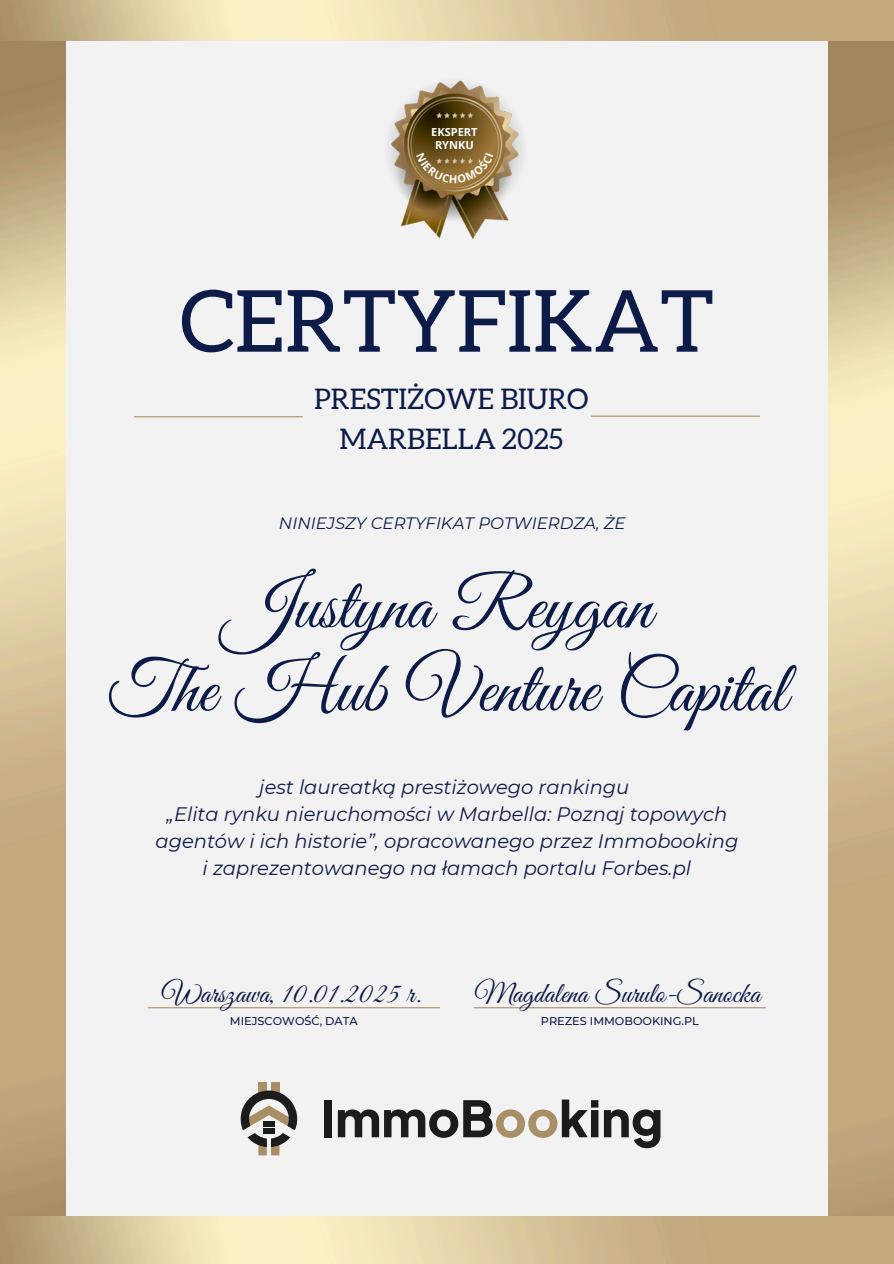
<style>
.page{position:relative;width:894px;height:1264px;background:#fff}
.page>*{position:absolute;margin:0;border:0;box-sizing:border-box;transform-origin:0 0}
.t1{font:85.8px "Aleo";color:#0d1b48}
.t2{font:73.05px/83.2px "Great Vibes";color:#0d1b48;text-align:center}
.t3{font:28.8px "Great Vibes";color:#0d1b48}
.t4{font:28.35px/39.3px "Aleo";color:#0d1b48;text-align:center}
.t5{font:italic 19.5px/27px "Montserrat";color:#0d1b48;text-align:center}
.t6{font:700 18.6px "Open Sans";color:#fefefe}
.t7{font:italic 16.5px "Montserrat";color:#0d1b48}
.t8{font:300 14.1px "Open Sans";color:#fefefe}
.t9{font:500 11.25px "Montserrat";color:#0d1b48}
.t10{font:700 11.1px "Open Sans";color:#fefefe}
</style>
<div class="page">
<div style="left:0;top:0;width:893px;height:1263px;background:#f3f2f2"></div>
<hr style="left:591px;top:415px;width:168px;height:2px;background:#a88f65">
<hr style="left:134px;top:416px;width:168px;height:1px;background:#a88f65">
<hr style="left:474px;top:1007px;width:291px;height:1px;background:#a88f65">
<img style="left:0;top:40px;width:65px;height:1176px">
<img style="left:828px;top:40px;width:65px;height:1176px">
<img style="left:389px;top:80px;width:134px;height:159px">
<div style="left:324px;top:1100px;width:8px;height:37px;background:#1c1c1c"></div>
<svg style="left:338px;top:1099px;width:322px;height:49px"></svg>
<div style="left:258px;top:1082px;width:9px;height:12px;background:#a88f65"></div>
<div style="left:271px;top:1082px;width:8px;height:12px;background:#a88f65"></div>
<svg style="left:240px;top:1090px;width:57px;height:65px"></svg>
<img style="left:0;top:0;width:893px;height:40px">
<img style="left:0;top:1216px;width:893px;height:47px">
<hr style="left:148px;top:1007px;width:291px;height:1px;background:#a88f65">
<svg style="left:416px;top:153px;width:77px;height:30px"></svg>
<p class="t6" style="left:432px;top:118px;width:45px">BEST</p>
<p class="t8" style="left:430px;top:137px;width:49px">AWARD</p>
<p class="t10" style="left:431px;top:125px;width:48px">EKSPERT</p>
<h1 class="t10" style="left:435px;top:137px;width:40px">RYNKU</h1>
<p class="t1" style="left:180px;top:282px;width:535px">CERTYFIKAT</p>
<p class="t4" style="left:314px;top:381px;width:276px">PRESTIŻOWE BIURO<br>MARBELLA 2025</p>
<h5 class="t7" style="left:279px;top:513px;width:348px">NINIEJSZY CERTYFIKAT POTWIERDZA, ŻE</h5>
<p class="t2" style="left:107px;top:569px;width:681px">Justyna Reygan<br>The Hub Venture Capital</p>
<p class="t5" style="left:155px;top:773px;width:584px">jest laureatką prestiżowego rankingu<br>„Elita rynku nieruchomości w Marbella: Poznaj topowych agentów i ich historie”, opracowanego przez Immobooking i zaprezentowanego na łamach portalu Forbes.pl</p>
<p class="t3" style="left:162px;top:977px;width:260px">Warszawa, 10.01.2025 r.</p>
<p class="t9" style="left:230px;top:1014px;width:129px">MIEJSCOWOŚĆ, DATA</p>
<p class="t3" style="left:474px;top:977px;width:287px">Magdalena Surulo-Sanocka</p>
<p class="t9" style="left:540px;top:1014px;width:159px">PREZES IMMOBOOKING.PL</p>
</div>
